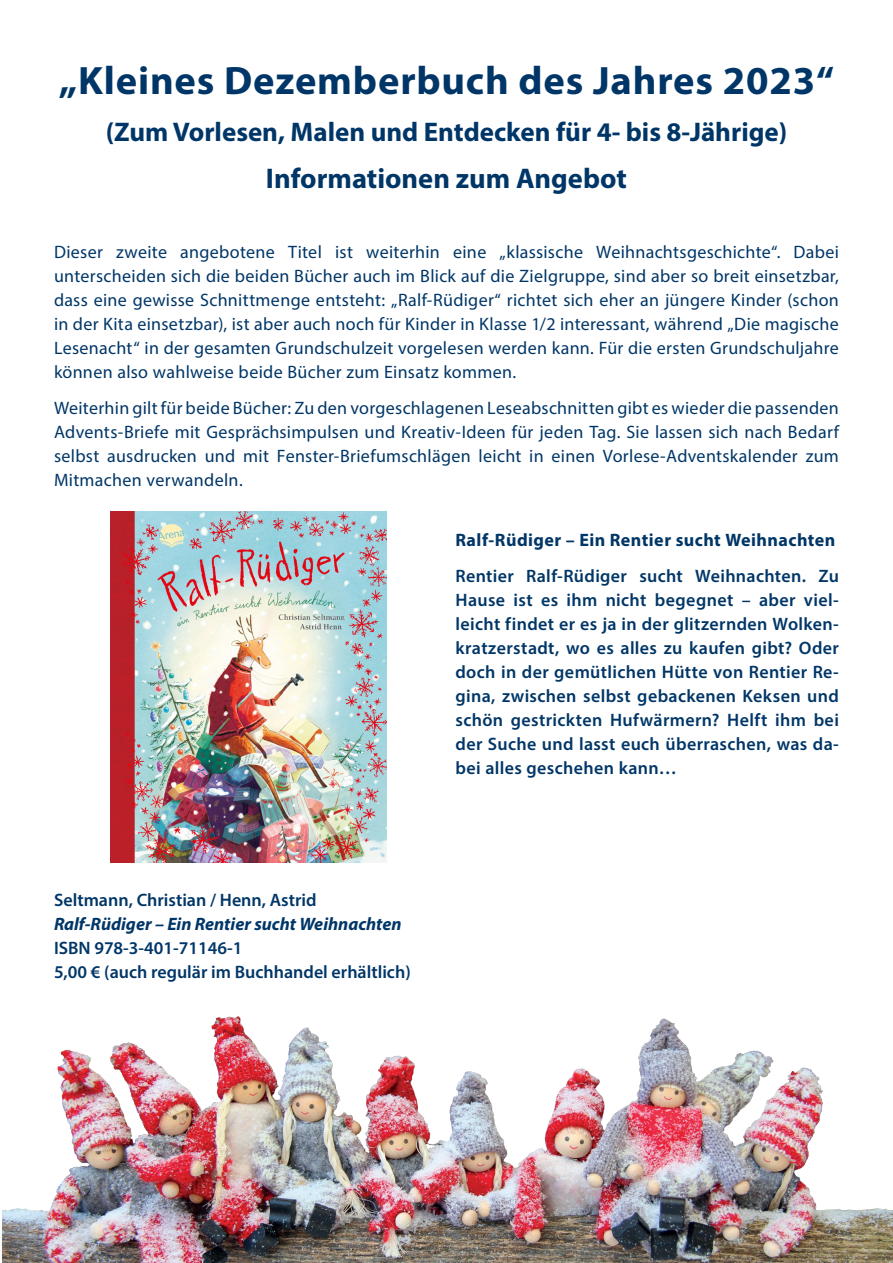
<style>
.page{position:relative;width:893px;height:1263px;background:#fff}
.page>*{position:absolute;margin:0;border:0;box-sizing:border-box;transform-origin:0 0}
.t1{font:700 39.75px "Myriad Pro";letter-spacing:.02em;color:#003667}
.t2{font:700 28.5px "Myriad Pro";color:#003667}
.t3{font:700 27px "Myriad Pro";color:#003667}
.t4{font:18px/24px "Myriad Pro";letter-spacing:.02em;color:#003667;text-align:justify}
.t5{font:600 18px/24px "Myriad Pro";color:#003667}
.t6{font:700 18px "Myriad Pro";letter-spacing:.025em;color:#003667}
.s1{font-weight:700;font-style:italic}
</style>
<div class="page">
<img style="left:2px;top:1016px;width:891px;height:247px">
<img style="left:110px;top:511px;width:277px;height:352px">
<p class="t1" style="left:59px;top:55px;width:777px">„Kleines Dezemberbuch des Jahres 2023“</p>
<p class="t3" style="left:106px;top:115px;width:683px">(Zum Vorlesen, Malen und Entdecken für 4- bis 8-Jährige)</p>
<p class="t2" style="left:266px;top:160px;width:363px">Informationen zum Angebot</p>
<p class="t4" style="left:54px;top:240px;width:786px">Dieser zweite angebotene Titel ist weiterhin eine „klassische Weihnachtsgeschichte“. Dabei unterscheiden sich die beiden Bücher auch im Blick auf die Zielgruppe, sind aber so breit einsetzbar, dass eine gewisse Schnittmenge entsteht: „Ralf-Rüdiger“ richtet sich eher an jüngere Kinder (schon in der Kita einsetzbar), ist aber auch noch für Kinder in Klasse 1/2 interessant, während „Die magische Lesenacht“ in der gesamten Grundschulzeit vorgelesen werden kann. Für die ersten Grundschuljahre können also wahlweise beide Bücher zum Einsatz kommen.</p>
<p class="t4" style="left:54px;top:396px;width:786px">Weiterhin gilt für beide Bücher: Zu den vorgeschlagenen Leseabschnitten gibt es wieder die passenden Advents-Briefe mit Gesprächsimpulsen und Kreativ-Ideen für jeden Tag. Sie lassen sich nach Bedarf selbst ausdrucken und mit Fenster-Briefumschlägen leicht in einen Vorlese-Adventskalender zum Mitmachen verwandeln.</p>
<p class="t5" style="left:54px;top:888px;width:358px">Seltmann, Christian / Henn, Astrid <span class="s1">Ralf-Rüdiger – Ein Rentier sucht Weihnachten </span>ISBN 978-3-401-71146-1<br>5,00 € (auch regulär im Buchhandel erhältlich)</p>
<p class="t6" style="left:455px;top:528px;width:381px">Ralf-Rüdiger – Ein Rentier sucht Weihnachten</p>
<p class="t5" style="left:455px;top:564px;width:385px;text-align:justify">Rentier Ralf-Rüdiger sucht Weihnachten. Zu Hause ist es ihm nicht begegnet – aber viel&shy;leicht findet er es ja in der glitzernden Wolken&shy;kratzerstadt, wo es alles zu kaufen gibt? Oder doch in der gemütlichen Hütte von Rentier Re&shy;gina, zwischen selbst gebackenen Keksen und schön gestrickten Hufwärmern? Helft ihm bei der Suche und lasst euch überraschen, was da&shy;bei alles geschehen kann…</p>
</div>
